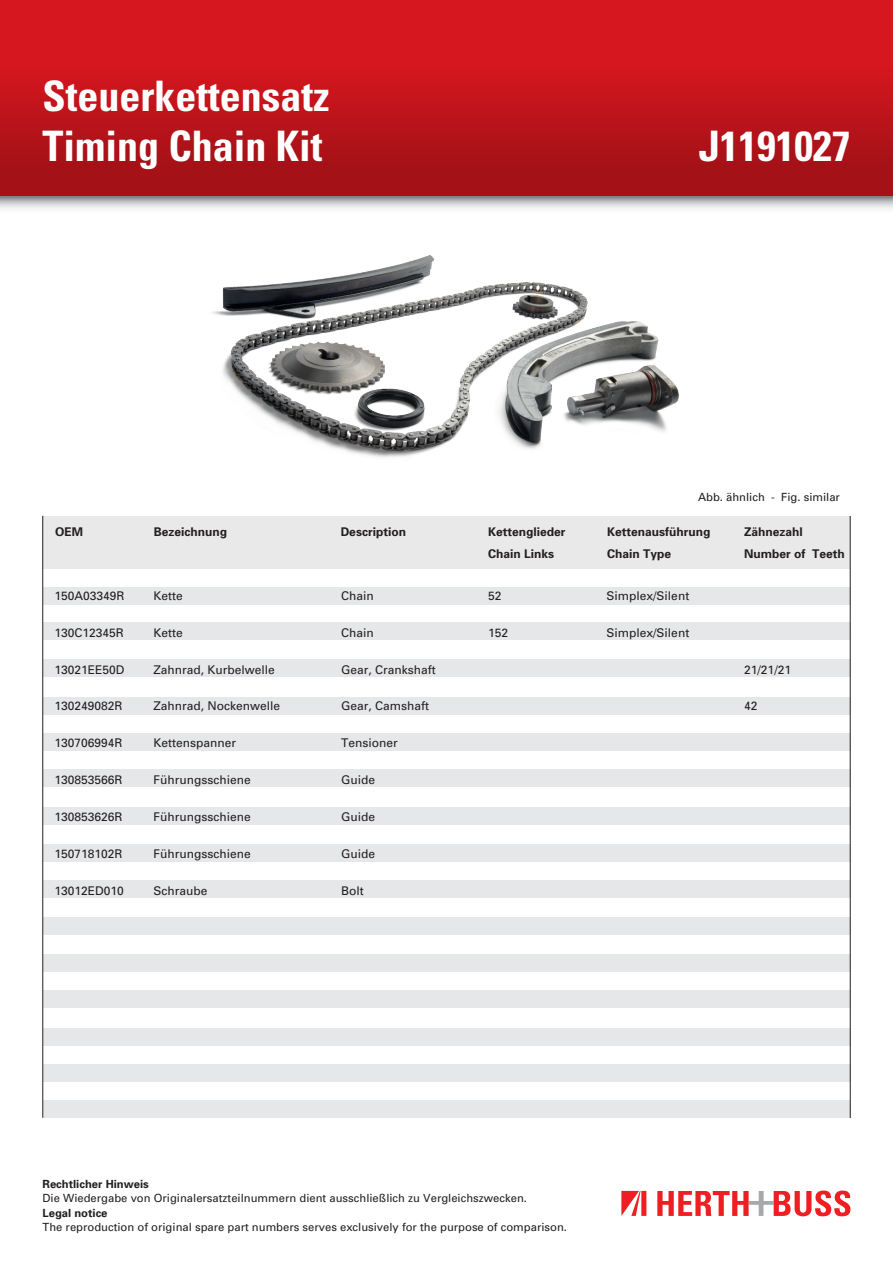
<style>
.page{position:relative;width:893px;height:1263px;background:#fff}
.page>*{position:absolute;margin:0;border:0;box-sizing:border-box;transform-origin:0 0}
.t1{font:700 condensed 42px/50.4px "Univers";color:#fff}
.t2{font:12px "Univers";color:#231f20}
.t3{font:700 12px "Univers";color:#231f20}
.t4{font:11.25px "Univers";color:#231f20}
.t5{font:700 11.25px "Univers";color:#231f20}
</style>
<div class="page">
<div style="left:0;top:0;width:893px;height:197px;background:linear-gradient(to bottom,#e41821,#a01016)"></div>
<svg style="left:0;top:197px;width:893px;height:12px"></svg>
<div style="left:43px;top:516px;width:807px;height:53px;background:#e9e9e9"></div>
<svg style="left:657px;top:1190px;width:193px;height:26px"></svg>
<svg style="left:621px;top:1191px;width:25px;height:25px"></svg>
<img style="left:212px;top:255px;width:467px;height:203px">
<div style="left:43px;top:588px;width:807px;height:17px;background:#e6e7e9"></div>
<div style="left:43px;top:623px;width:807px;height:17px;background:#e6e7e9"></div>
<div style="left:43px;top:659px;width:807px;height:17px;background:#e6e7e9"></div>
<div style="left:43px;top:697px;width:807px;height:17px;background:#e6e7e9"></div>
<div style="left:43px;top:733px;width:807px;height:17px;background:#e6e7e9"></div>
<div style="left:43px;top:769px;width:807px;height:17px;background:#e6e7e9"></div>
<div style="left:43px;top:807px;width:807px;height:17px;background:#e6e7e9"></div>
<div style="left:43px;top:845px;width:807px;height:17px;background:#e6e7e9"></div>
<div style="left:43px;top:881px;width:807px;height:17px;background:#e6e7e9"></div>
<div style="left:43px;top:917px;width:807px;height:17px;background:#e6e7e9"></div>
<div style="left:43px;top:955px;width:807px;height:17px;background:#e6e7e9"></div>
<div style="left:43px;top:991px;width:807px;height:17px;background:#e6e7e9"></div>
<div style="left:43px;top:1028px;width:807px;height:17px;background:#e6e7e9"></div>
<div style="left:43px;top:1065px;width:807px;height:17px;background:#e6e7e9"></div>
<div style="left:43px;top:1101px;width:807px;height:17px;background:#e6e7e9"></div>
<hr style="left:42px;top:516px;width:1px;height:602px;background:#231f20">
<hr style="left:850px;top:516px;width:1px;height:602px;background:#231f20">
<h1 class="t1" style="left:43px;top:70px;width:289px">Steuerkettensatz<br>Timing Chain Kit</h1>
<h1 class="t1" style="left:699px;top:120px;width:153px">J1191027</h1>
<p class="t4" style="left:698px;top:490px;width:143px">Abb. ähnlich - Fig. similar</p>
<p class="t3" style="left:55px;top:524px;width:29px">OEM</p>
<p class="t3" style="left:154px;top:524px;width:75px">Bezeichnung</p>
<p class="t3" style="left:341px;top:524px;width:67px">Description</p>
<p class="t3" style="left:488px;top:524px;width:79px">Kettenglieder</p>
<p class="t3" style="left:607px;top:524px;width:105px">Kettenausführung</p>
<p class="t3" style="left:744px;top:524px;width:60px">Zähnezahl</p>
<p class="t3" style="left:488px;top:546px;width:68px">Chain Links</p>
<p class="t3" style="left:607px;top:546px;width:66px">Chain Type</p>
<p class="t3" style="left:744px;top:546px;width:102px">Number of Teeth</p>
<p class="t2" style="left:55px;top:588px;width:72px">150A03349R</p>
<p class="t2" style="left:154px;top:588px;width:31px">Kette</p>
<p class="t2" style="left:341px;top:588px;width:34px">Chain</p>
<p class="t2" style="left:488px;top:588px;width:15px">52</p>
<p class="t2" style="left:607px;top:588px;width:84px">Simplex/Silent</p>
<p class="t2" style="left:55px;top:625px;width:71px">130C12345R</p>
<p class="t2" style="left:154px;top:625px;width:31px">Kette</p>
<p class="t2" style="left:341px;top:625px;width:34px">Chain</p>
<p class="t2" style="left:488px;top:625px;width:22px">152</p>
<p class="t2" style="left:607px;top:625px;width:84px">Simplex/Silent</p>
<p class="t2" style="left:55px;top:662px;width:72px">13021EE50D</p>
<p class="t2" style="left:154px;top:662px;width:123px">Zahnrad, Kurbelwelle</p>
<p class="t2" style="left:341px;top:662px;width:96px">Gear, Crankshaft</p>
<p class="t2" style="left:744px;top:662px;width:48px">21/21/21</p>
<p class="t2" style="left:55px;top:699px;width:70px">130249082R</p>
<p class="t2" style="left:154px;top:699px;width:128px">Zahnrad, Nockenwelle</p>
<p class="t2" style="left:341px;top:699px;width:90px">Gear, Camshaft</p>
<p class="t2" style="left:744px;top:699px;width:15px">42</p>
<p class="t2" style="left:55px;top:735px;width:70px">130706994R</p>
<p class="t2" style="left:154px;top:735px;width:84px">Kettenspanner</p>
<p class="t2" style="left:341px;top:735px;width:58px">Tensioner</p>
<p class="t2" style="left:55px;top:772px;width:70px">130853566R</p>
<p class="t2" style="left:154px;top:772px;width:99px">Führungsschiene</p>
<p class="t2" style="left:341px;top:772px;width:36px">Guide</p>
<p class="t2" style="left:55px;top:809px;width:70px">130853626R</p>
<p class="t2" style="left:154px;top:809px;width:99px">Führungsschiene</p>
<p class="t2" style="left:341px;top:809px;width:36px">Guide</p>
<p class="t2" style="left:55px;top:846px;width:70px">150718102R</p>
<p class="t2" style="left:154px;top:846px;width:99px">Führungsschiene</p>
<p class="t2" style="left:341px;top:846px;width:36px">Guide</p>
<p class="t2" style="left:55px;top:883px;width:71px">13012ED010</p>
<p class="t2" style="left:154px;top:883px;width:56px">Schraube</p>
<p class="t2" style="left:341px;top:883px;width:24px">Bolt</p>
<p class="t5" style="left:43px;top:1176px;width:108px">Rechtlicher Hinweis</p>
<p class="t4" style="left:43px;top:1191px;width:486px">Die Wiedergabe von Originalersatzteilnummern dient ausschließlich zu Vergleichszwecken.</p>
<p class="t5" style="left:43px;top:1205px;width:67px">Legal notice</p>
<p class="t4" style="left:43px;top:1220px;width:526px">The reproduction of original spare part numbers serves exclusively for the purpose of comparison.</p>
</div>
